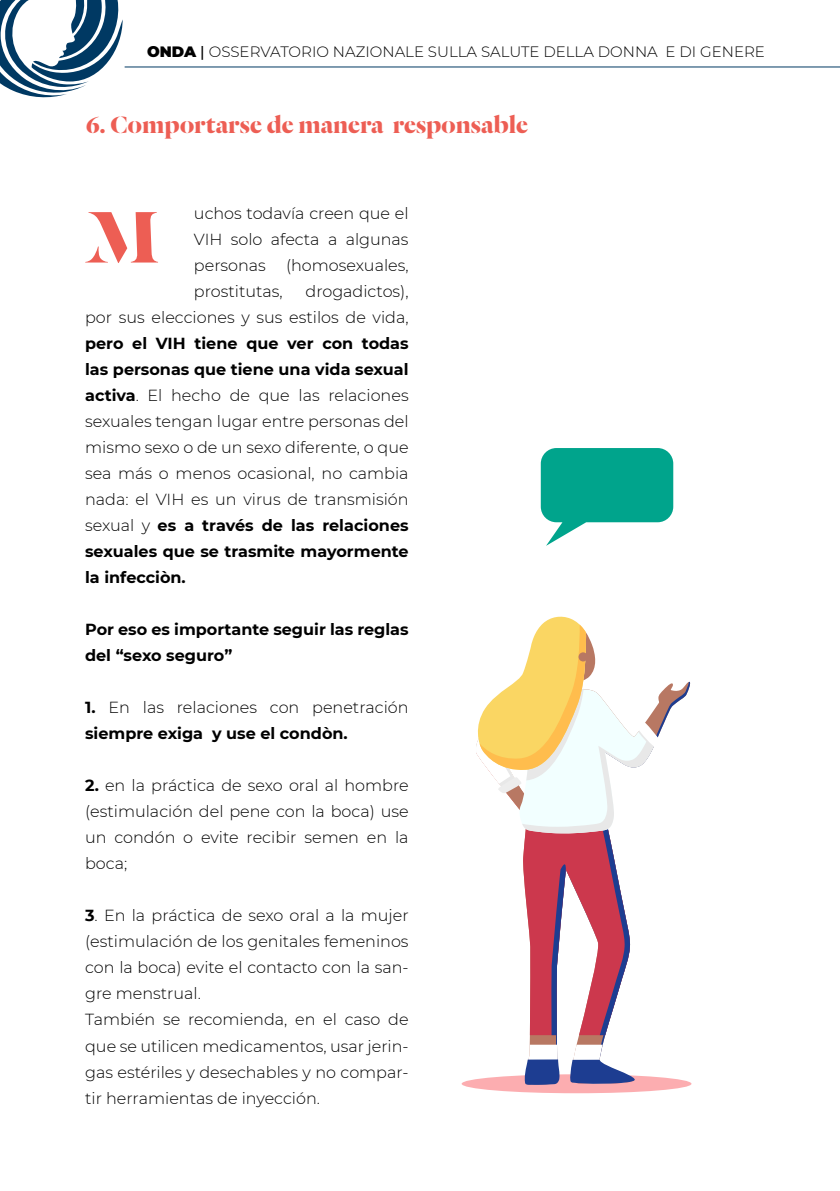
<style>
.page{position:relative;width:840px;height:1191px;background:#fff}
.page>*{position:absolute;margin:0;border:0;box-sizing:border-box;transform-origin:0 0}
.t1{font:700 80px "Dala Floda";color:#ed5e54}
.t2{font:700 26px "Dala Floda";color:#ed5e54}
.t3{font:300 16px/26px "Montserrat";color:#000;text-align:justify}
.t4{font:700 16px/26px "Montserrat";color:#000}
.t5{font:300 15px "Montserrat";color:#000}
.s1{font-weight:900}
.s2{font-weight:500}
.s3{font-weight:700}
</style>
<div class="page">
<hr style="left:124px;top:66px;width:715px;height:1px;background:#003963">
<svg style="left:0;top:0;width:123px;height:98px"></svg>
<svg style="left:540px;top:448px;width:133px;height:98px"></svg>
<div style="left:461px;top:1074px;width:230px;height:19px;background:#fcadb0;border-radius:50%"></div>
<svg style="left:473px;top:616px;width:218px;height:469px"></svg>
<div style="left:578px;top:652px;width:9px;height:9px;background:#b87863;border-radius:50%"></div>
<p class="t5" style="left:147px;top:42px;width:619px"><span class="s1">ONDA</span> <span class="s2">|</span> OSSERVATORIO NAZIONALE SULLA SALUTE DELLA DONNA E DI GENERE</p>
<h2 class="t2" style="left:86px;top:107px;width:443px">6. Comportarse de manera responsable</h2>
<p class="t3" style="left:194px;top:200px;width:216px">uchos todavía creen que el VIH solo afecta a algunas personas (homosexuales, prostitutas,</p>
<h1 class="t1" style="left:87px;top:183px;width:73px">M</h1>
<p class="t3" style="left:85px;top:278px;width:325px;text-align:right">drogadictos),<br>por sus elecciones y sus estilos de vida,</p>
<p class="t3" style="left:85px;top:330px;width:325px"><span class="s3">pero el VIH tiene que ver con todas las personas que tiene una vida sexual activa</span>. El hecho de que las relaciones sexuales tengan lugar entre personas del mismo sexo o de un sexo diferente, o que sea más o menos ocasional, no cambia nada: el VIH es un virus de transmisión sexual y <span class="s3">es a través de las relaciones sexuales que se trasmite mayormente la infecciòn.</span></p>
<p class="t4" style="left:85px;top:616px;width:325px">Por eso es importante seguir las reglas del “sexo seguro”</p>
<p class="t3" style="left:85px;top:694px;width:325px"><span class="s3">1.</span> En las relaciones con penetración <span class="s3">siempre exiga y use el condòn.</span></p>
<p class="t3" style="left:85px;top:772px;width:325px"><span class="s3">2.</span> en la práctica de sexo oral al hombre (estimulación del pene con la boca) use un condón o evite recibir semen en la boca;</p>
<p class="t3" style="left:85px;top:902px;width:325px;text-align:left"><span class="s3">3</span>. En la práctica de sexo oral a la mujer (estimulación de los genitales femeninos con la boca) evite el contacto con la san&shy;gre menstrual.<br>También se recomienda, en el caso de que se utilicen medicamentos, usar jerin&shy;gas estériles y desechables y no compar&shy;tir herramientas de inyección.</p>
</div>
